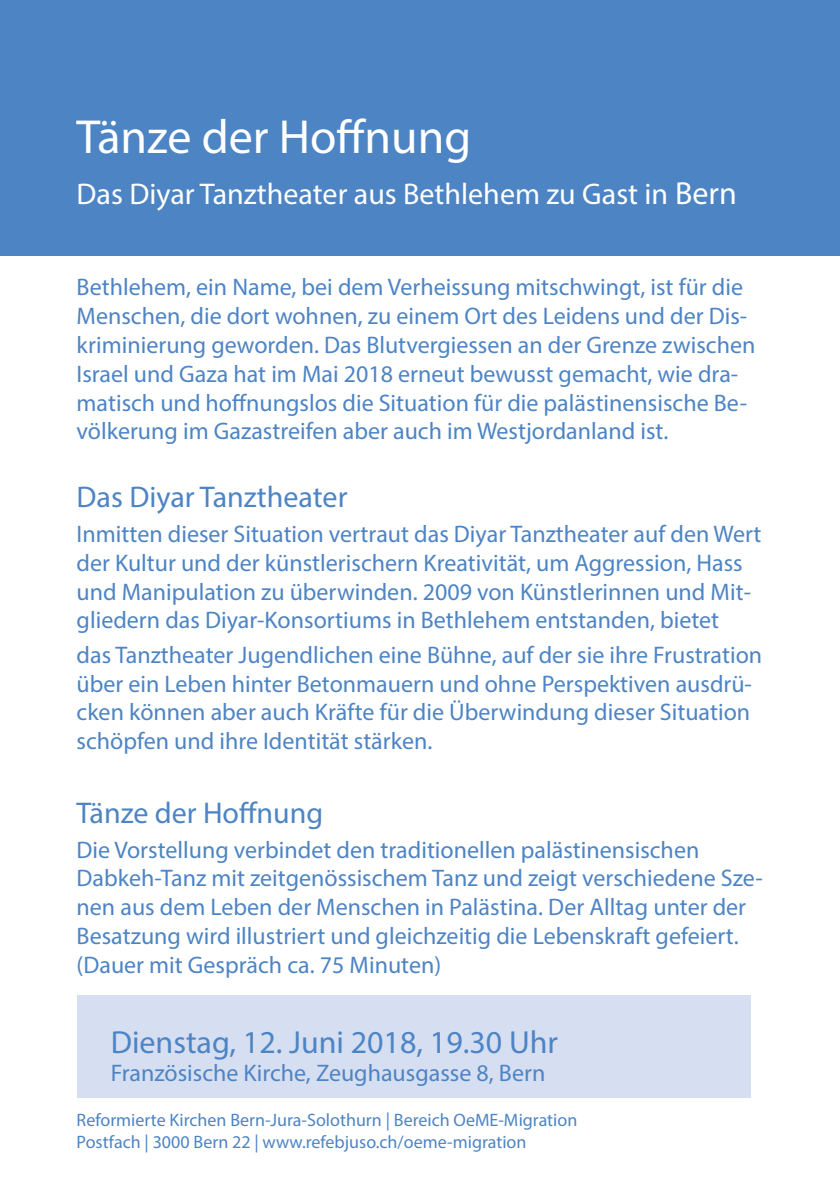
<style>
.page{position:relative;width:840px;height:1191px;background:#fff}
.page>*{position:absolute;margin:0;border:0;box-sizing:border-box;transform-origin:0 0}
.t1{font:48px "Myriad Pro";color:#fff}
.t2{font:32px "Myriad Pro";color:#4d84c4}
.t3{font:30px "Myriad Pro";color:#fff}
.t4{font:30px "Myriad Pro";color:#4d84c4}
.t5{font:24px/28.8px "Myriad Pro";color:#4d84c4}
.t6{font:18px/22px "Myriad Pro";color:#4d84c4}
.s1{font-size:32px}
</style>
<div class="page">
<div style="left:0;top:0;width:839px;height:255px;background:#4d84c4"></div>
<div style="left:77px;top:995px;width:673px;height:102px;background:#d6dff1"></div>
<h1 class="t1" style="left:77px;top:107px;width:396px">Tänze der Hoffnung</h1>
<p class="t3" style="left:77px;top:176px;width:661px">Das Diyar Tanztheater aus Bethlehem zu Gast in <span class="s1">Bern</span></p>
<p class="t5" style="left:77px;top:272px;width:680px">Bethlehem, ein Name, bei dem Verheissung mitschwingt, ist für die Menschen, die dort wohnen, zu einem Ort des Leidens und der Dis&shy;kriminierung geworden. Das Blutvergiessen an der Grenze zwischen Israel und Gaza hat im Mai 2018 erneut bewusst gemacht, wie dra&shy;matisch und hoffnungslos die Situation für die palästinensische Be&shy;völkerung im Gazastreifen aber auch im Westjordanland ist.</p>
<p class="t4" style="left:77px;top:479px;width:272px">Das Diyar Tanztheater</p>
<p class="t5" style="left:77px;top:519px;width:686px">Inmitten dieser Situation vertraut das Diyar Tanztheater auf den Wert der Kultur und der künstlerischern Kreativität, um Aggression, Hass und Manipulation zu überwinden. 2009 von Künstlerinnen und Mit&shy;gliedern das Diyar-Konsortiums in Bethlehem entstanden, bietet</p>
<p class="t5" style="left:77px;top:640px;width:686px">das Tanztheater Jugendlichen eine Bühne, auf der sie ihre Frustration über ein Leben hinter Betonmauern und ohne Perspektiven ausdrü&shy;cken können aber auch Kräfte für die Überwindung dieser Situation schöpfen und ihre Identität stärken.</p>
<p class="t4" style="left:77px;top:794px;width:248px">Tänze der Hoffnung</p>
<p class="t5" style="left:77px;top:834px;width:687px">Die Vorstellung verbindet den traditionellen palästinensischen Dabkeh-Tanz mit zeitgenössischem Tanz und zeigt verschiedene Sze&shy;nen aus dem Leben der Menschen in Palästina. Der Alltag unter der Besatzung wird illustriert und gleichzeitig die Lebenskraft gefeiert. (Dauer mit Gespräch ca. 75 Minuten)</p>
<h2 class="t2" style="left:111px;top:1023px;width:448px">Dienstag, 12. Juni 2018, 19.30 Uhr</h2>
<p class="t5" style="left:111px;top:1058px;width:436px">Französische Kirche, Zeughausgasse 8, Bern</p>
<p class="t6" style="left:77px;top:1109px;width:502px">Reformierte Kirchen Bern-Jura-Solothurn | Bereich OeME-Migration<br>Postfach | 3000 Bern 22 | www.refebjuso.ch/oeme-migration</p>
</div>
